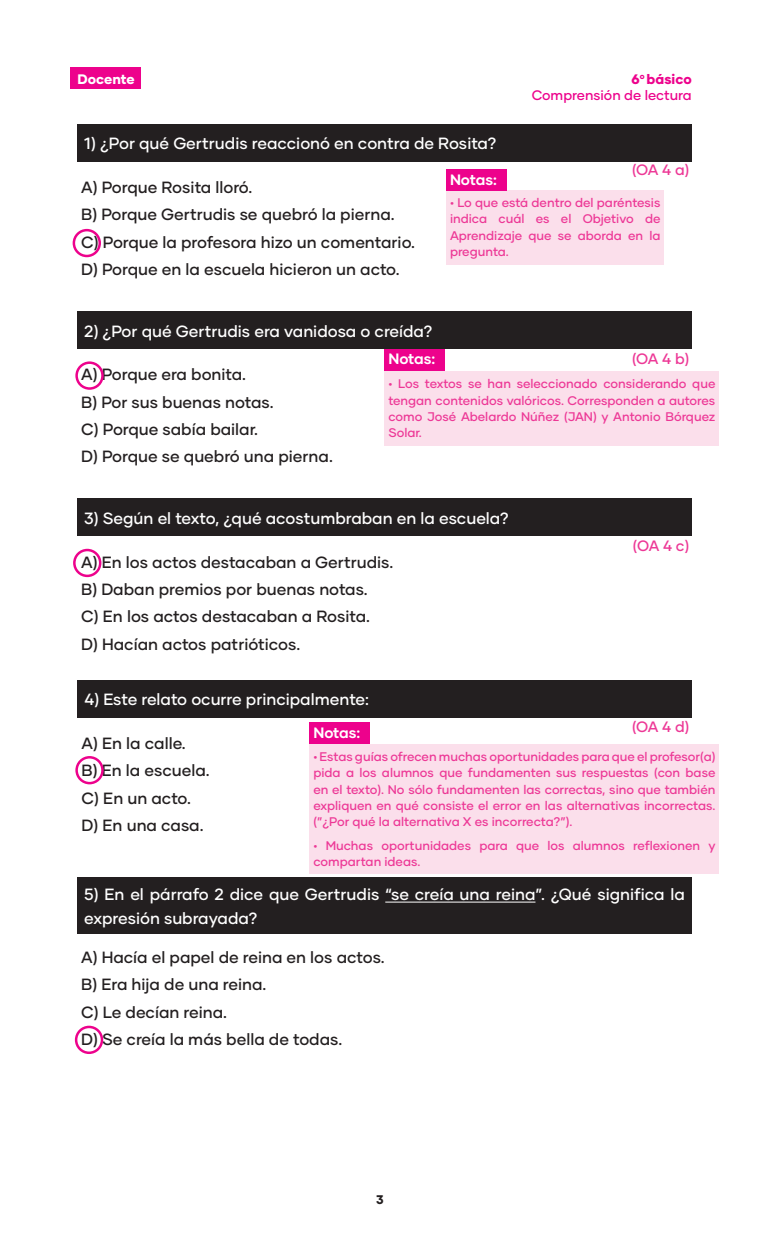
<style>
.page{position:relative;width:765px;height:1260px;background:#fff}
.page>*{position:absolute;margin:0;border:0;box-sizing:border-box;transform-origin:0 0}
.txt{font:500 16.25px "Gilmer";color:#231f20}
.txt-2{font:500 16.25px/23.8px "Gilmer";color:#fff}
.bullet_check{font:500 15px "Gilmer";letter-spacing:-.035em;color:#ed3896}
.t1{font:700 15px "Gilmer";letter-spacing:-.005em;color:#fff}
.t2{font:500 13.75px/16.2px "Gilmer";color:#ed028c;text-align:right}
.t3{font:800 13.75px "Gilmer";color:#fff}
.bullet_check-2{font:500 12.5px/16.2px "Gilmer";color:#ed3896;text-align:justify}
.t4{font:800 12.5px "Gilmer";color:#231f20}
.s1{font-weight:800}
</style>
<div class="page">
<div style="left:70px;top:67px;width:71px;height:22px;background:#ed028c"></div>
<div style="left:77px;top:124px;width:614px;height:38px;background:#231f20"></div>
<div style="left:77px;top:311px;width:614px;height:38px;background:#231f20"></div>
<div style="left:77px;top:499px;width:615px;height:37px;background:#231f20"></div>
<div style="left:78px;top:680px;width:614px;height:38px;background:#231f20"></div>
<div style="left:77px;top:878px;width:615px;height:56px;background:#231f20"></div>
<hr style="left:385px;top:902px;width:150px;height:1px;background:#fff">
<div style="left:73px;top:229px;width:28px;height:28px;border:2px solid #ed028c;border-radius:50%"></div>
<div style="left:75px;top:361px;width:29px;height:29px;border:2px solid #ed028c;border-radius:50%"></div>
<div style="left:73px;top:549px;width:28px;height:28px;border:2px solid #ed028c;border-radius:50%"></div>
<div style="left:75px;top:756px;width:29px;height:28px;border:2px solid #ed028c;border-radius:50%"></div>
<div style="left:75px;top:1026px;width:28px;height:28px;border:2px solid #ed028c;border-radius:50%"></div>
<div style="left:446px;top:190px;width:218px;height:74px;background:#fbdfeb"></div>
<div style="left:385px;top:371px;width:334px;height:75px;background:#fbdfeb"></div>
<div style="left:310px;top:744px;width:409px;height:130px;background:#fbdfeb"></div>
<div style="left:446px;top:170px;width:61px;height:21px;background:#ed028c"></div>
<div style="left:385px;top:349px;width:60px;height:22px;background:#ed028c"></div>
<div style="left:310px;top:723px;width:60px;height:21px;background:#ed028c"></div>
<p class="t3" style="left:78px;top:70px;width:59px">Docente</p>
<p class="txt-2" style="left:84px;top:132px;width:414px">1) ¿Por qué Gertrudis reaccionó en contra de Rosita?</p>
<p class="t2" style="left:532px;top:71px;width:162px"><span class="s1">6</span><sup>o</sup> <span class="s1">básico<br></span>Comprensión de lectura</p>
<p class="txt" style="left:81px;top:177px;width:173px">A) Porque Rosita lloró.</p>
<p class="txt" style="left:81px;top:205px;width:315px">B) Porque Gertrudis se quebró la pierna.</p>
<p class="txt" style="left:81px;top:232px;width:335px">C) Porque la profesora hizo un comentario.</p>
<p class="txt" style="left:81px;top:259px;width:320px">D) Porque en la escuela hicieron un acto.</p>
<p class="t1" style="left:450px;top:170px;width:48px">Notas:</p>
<p class="bullet_check" style="left:632px;top:161px;width:59px">(OA 4 a)</p>
<p class="bullet_check-2" style="left:450px;top:194px;width:212px">• Lo que está dentro del paréntesis indica cuál es el Objetivo de Aprendizaje que se aborda en la pregunta.</p>
<p class="txt-2" style="left:84px;top:319px;width:350px">2) ¿Por qué Gertrudis era vanidosa o creída?</p>
<p class="t1" style="left:388px;top:350px;width:48px">Notas:</p>
<p class="bullet_check" style="left:632px;top:349px;width:59px">(OA 4 b)</p>
<p class="txt" style="left:81px;top:365px;width:166px">A) Porque era bonita.</p>
<p class="txt" style="left:81px;top:392px;width:194px">B) Por sus buenas notas.</p>
<p class="txt" style="left:81px;top:419px;width:178px">C) Porque sabía bailar.</p>
<p class="txt" style="left:81px;top:447px;width:253px">D) Porque se quebró una pierna.</p>
<p class="bullet_check-2" style="left:388px;top:376px;width:329px">• Los textos se han seleccionado considerando que tengan contenidos valóricos. Corresponden a autores como José Abelardo Núñez (JAN) y Antonio Bórquez Solar.</p>
<p class="txt-2" style="left:84px;top:506px;width:426px">3) Según el texto, ¿qué acostumbraban en la escuela?</p>
<p class="txt" style="left:81px;top:552px;width:314px">A) En los actos destacaban a Gertrudis.</p>
<p class="txt" style="left:81px;top:579px;width:288px">B) Daban premios por buenas notas.</p>
<p class="txt" style="left:81px;top:606px;width:290px">C) En los actos destacaban a Rosita.</p>
<p class="txt" style="left:81px;top:634px;width:220px">D) Hacían actos patrióticos.</p>
<p class="txt-2" style="left:85px;top:687px;width:286px">4) Este relato ocurre principalmente:</p>
<p class="bullet_check" style="left:633px;top:536px;width:58px">(OA 4 c)</p>
<p class="txt" style="left:82px;top:733px;width:106px">A) En la calle.</p>
<p class="txt" style="left:82px;top:760px;width:130px">B) En la escuela.</p>
<p class="txt" style="left:82px;top:788px;width:111px">C) En un acto.</p>
<p class="txt" style="left:82px;top:815px;width:124px">D) En una casa.</p>
<p class="t1" style="left:313px;top:723px;width:48px">Notas:</p>
<p class="bullet_check" style="left:632px;top:718px;width:59px">(OA 4 d)</p>
<p class="bullet_check-2" style="left:313px;top:749px;width:404px">• Estas guías ofrecen muchas oportunidades para que el profesor(a) pida a los alumnos que fundamenten sus respuestas (con base en el texto). No sólo fundamenten las correctas, sino que también expliquen en qué consiste el error en las alternativas incorrectas. (”¿Por qué la alternativa X es incorrecta?”).</p>
<p class="bullet_check-2" style="left:313px;top:837px;width:404px">• Muchas oportunidades para que los alumnos reflexionen y compartan ideas.</p>
<p class="txt-2" style="left:84px;top:883px;width:602px">5) En el párrafo 2 dice que Gertrudis “se creía una reina”. ¿Qué significa la expresión subrayada?</p>
<p class="txt" style="left:81px;top:947px;width:305px">A) Hacía el papel de reina en los actos.</p>
<p class="txt" style="left:81px;top:974px;width:187px">B) Era hija de una reina.</p>
<p class="txt" style="left:81px;top:1002px;width:147px">C) Le decían reina.</p>
<p class="txt" style="left:81px;top:1029px;width:263px">D) Se creía la más bella de todas.</p>
<p class="t4" style="left:376px;top:1192px;width:9px">3</p>
</div>
